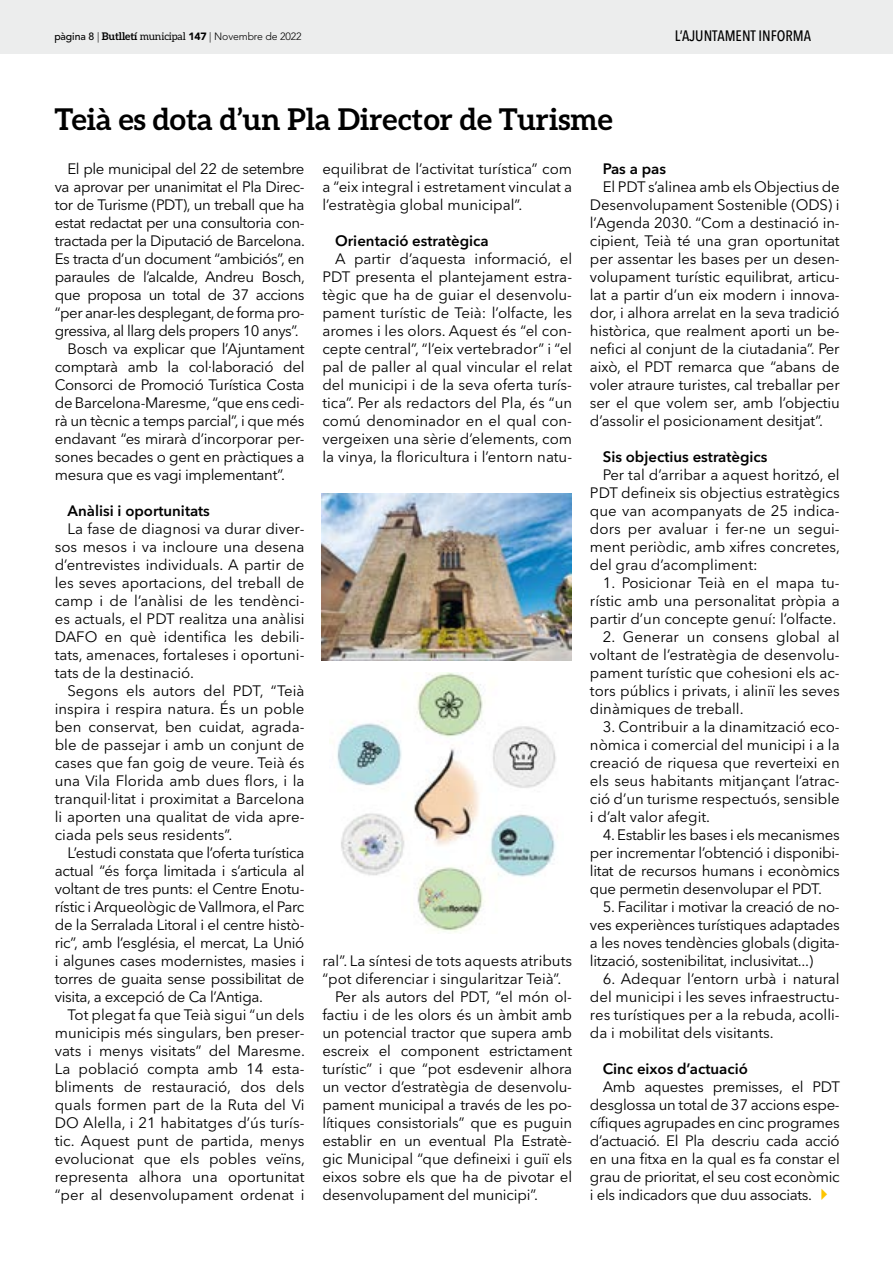
<style>
.page{position:relative;width:893px;height:1263px;background:#fff}
.page>*{position:absolute;margin:0;border:0;box-sizing:border-box;transform-origin:0 0}
.t1{font:700 30px "Aleo";color:#000}
.t2{font:15px/18px "Avenir Next LT Pro";letter-spacing:-.01em;color:#000;text-align:justify}
.t3{font:15px "Avenir Next LT Pro";letter-spacing:-.03em;color:#000}
.t4{font:600 15px "Avenir Next LT Pro";color:#000}
.t5{font:500 condensed 15px "Avenir Next LT Pro";color:#000}
.t6{font:300 10.5px "Avenir LT Std";letter-spacing:-.01em;color:#000}
.s1{font-weight:500}
.s2{font-family:"Aleo";font-weight:700}
.s3{font-family:"Aleo";font-weight:400}
.s4{font-weight:900}
.s5{color:#fdc500}
</style>
<div class="page">
<div style="left:0;top:0;width:893px;height:54px;background:#eceded"></div>
<img style="left:337px;top:673px;width:219px;height:260px">
<img style="left:322px;top:493px;width:249px;height:167px">
<p class="t6" style="left:54px;top:30px;width:249px"><span class="s1">pàgina 8</span> | <span class="s2">Butlletí</span> <span class="s3">municipal</span> <span class="s4">147</span> | Novembre de 2022</p>
<p class="t5" style="left:675px;top:27px;width:138px">L’AJUNTAMENT INFORMA</p>
<h1 class="t1" style="left:54px;top:102px;width:560px">Teià es dota d’un Pla Director de Turisme</h1>
<p class="t3" style="left:68px;top:160px;width:238px">El ple municipal del 22 de setembre</p>
<p class="t3" style="left:55px;top:178px;width:251px">va aprovar per unanimitat el Pla Direc-</p>
<p class="t3" style="left:55px;top:196px;width:251px">tor de Turisme (PDT), un treball que ha</p>
<p class="t3" style="left:55px;top:214px;width:251px">estat redactat per una consultoria con-</p>
<p class="t3" style="left:55px;top:232px;width:252px">tractada per la Diputació de Barcelona.</p>
<p class="t3" style="left:55px;top:250px;width:251px">Es tracta d’un document “ambiciós”, en</p>
<p class="t3" style="left:55px;top:268px;width:252px">paraules de l’alcalde, Andreu Bosch,</p>
<p class="t3" style="left:55px;top:286px;width:251px">que proposa un total de 37 accions</p>
<p class="t3" style="left:55px;top:304px;width:251px">“per anar-les desplegant, de forma pro-</p>
<p class="t3" style="left:55px;top:322px;width:246px">gressiva, al llarg dels propers 10 anys”.</p>
<p class="t2" style="left:68px;top:339px;width:238px">Bosch va explicar que l’Ajuntament</p>
<p class="t2" style="left:55px;top:357px;width:251px">comptarà amb la col·laboració del</p>
<p class="t2" style="left:55px;top:375px;width:251px">Consorci de Promoció Turística Costa</p>
<p class="t2" style="left:55px;top:393px;width:251px">de Barcelona-Maresme, “que ens cedi-</p>
<p class="t2" style="left:55px;top:411px;width:251px">rà un tècnic a temps parcial”, i que més</p>
<p class="t2" style="left:55px;top:429px;width:251px">endavant “es mirarà d’incorporar per-</p>
<p class="t2" style="left:55px;top:447px;width:251px">sones becades o gent en pràctiques a</p>
<p class="t2" style="left:55px;top:465px;width:232px">mesura que es vagi implementant”.</p>
<p class="t4" style="left:68px;top:501px;width:144px">Anàlisi i oportunitats</p>
<p class="t2" style="left:55px;top:519px;width:251px;text-indent:13px">La fase de diagnosi va durar diver&shy;sos mesos i va incloure una desena d’entrevistes individuals. A partir de les seves aportacions, del treball de camp i de l’anàlisi de les tendènci&shy;es actuals, el PDT realitza una anàlisi DAFO en què identifica les debili&shy;tats, amenaces, fortaleses i oportuni&shy;tats de la destinació.</p>
<p class="t2" style="left:55px;top:681px;width:251px;text-indent:13px">Segons els autors del PDT, “Teià inspira i respira natura. És un poble ben conservat, ben cuidat, agrada&shy;ble de passejar i amb un conjunt de cases que fan goig de veure. Teià és una Vila Florida amb dues flors, i la tranquil·litat i proximitat a Barcelona li aporten una qualitat de vida apre&shy;ciada pels seus residents”.</p>
<p class="t2" style="left:55px;top:843px;width:251px;text-indent:13px">L’estudi constata que l’oferta turística actual “és força limitada i s’articula al voltant de tres punts: el Centre Enotu&shy;rístic i Arqueològic de Vallmora, el Parc de la Serralada Litoral i el centre histò&shy;ric”, amb l’església, el mercat, La Unió i algunes cases modernistes, masies i torres de guaita sense possibilitat de visita, a excepció de Ca l’Antiga.</p>
<p class="t2" style="left:55px;top:1005px;width:252px;text-indent:13px">Tot plegat fa que Teià sigui “un dels municipis més singulars, ben preser&shy;vats i menys visitats” del Maresme.<br>La població compta amb 14 esta&shy;bliments de restauració, dos dels quals formen part de la Ruta del Vi DO Alella, i 21 habitatges d’ús turís&shy;tic. Aquest punt de partida, menys evolucionat que els pobles veïns, representa alhora una oportunitat “per al desenvolupament ordenat i</p>
<p class="t2" style="left:322px;top:159px;width:251px">equilibrat de l’activitat turística” com a “eix integral i estretament vinculat a l’estratègia global municipal”.</p>
<p class="t4" style="left:335px;top:231px;width:155px">Orientació estratègica</p>
<p class="t2" style="left:322px;top:249px;width:251px;text-indent:13px">A partir d’aquesta informació, el PDT presenta el plantejament estra&shy;tègic que ha de guiar el desenvolu&shy;pament turístic de Teià: l’olfacte, les aromes i les olors. Aquest és “el con&shy;cepte central”, “l’eix vertebrador” i “el pal de paller al qual vincular el relat del municipi i de la seva oferta turís&shy;tica”. Per als redactors del Pla, és “un comú denominador en el qual con&shy;vergeixen una sèrie d’elements, com la vinya, la floricultura i l’entorn natu-</p>
<p class="t2" style="left:322px;top:951px;width:251px">ral”. La síntesi de tots aquests atributs</p>
<p class="t2" style="left:322px;top:969px;width:241px">“pot diferenciar i singularitzar Teià”.</p>
<p class="t2" style="left:335px;top:987px;width:238px">Per als autors del PDT, “el món ol-</p>
<p class="t2" style="left:322px;top:1005px;width:251px">factiu i de les olors és un àmbit amb</p>
<p class="t2" style="left:322px;top:1023px;width:251px">un potencial tractor que supera amb</p>
<p class="t2" style="left:322px;top:1041px;width:251px">escreix el component estrictament</p>
<p class="t2" style="left:322px;top:1059px;width:251px">turístic” i que “pot esdevenir alhora</p>
<p class="t2" style="left:322px;top:1077px;width:251px">un vector d’estratègia de desenvolu-</p>
<p class="t2" style="left:322px;top:1095px;width:251px">pament municipal a través de les po-</p>
<p class="t2" style="left:322px;top:1113px;width:251px">lítiques consistorials” que es puguin</p>
<p class="t2" style="left:322px;top:1131px;width:251px">establir en un eventual Pla Estratè-</p>
<p class="t2" style="left:322px;top:1149px;width:251px">gic Municipal “que defineixi i guiï els</p>
<p class="t2" style="left:322px;top:1167px;width:251px">eixos sobre els que ha de pivotar el</p>
<p class="t2" style="left:322px;top:1185px;width:217px">desenvolupament del municipi”.</p>
<p class="t4" style="left:603px;top:159px;width:65px">Pas a pas</p>
<p class="t2" style="left:590px;top:177px;width:251px;text-indent:13px">El PDT s’alinea amb els Objectius de Desenvolupament Sostenible (ODS) i l’Agenda 2030. “Com a destinació in&shy;cipient, Teià té una gran oportunitat per assentar les bases per un desen&shy;volupament turístic equilibrat, articu&shy;lat a partir d’un eix modern i innova&shy;dor, i alhora arrelat en la seva tradició històrica, que realment aporti un be&shy;nefici al conjunt de la ciutadania”. Per això, el PDT remarca que “abans de voler atraure turistes, cal treballar per ser el que volem ser, amb l’objectiu d’assolir el posicionament desitjat”.</p>
<p class="t4" style="left:603px;top:447px;width:166px">Sis objectius estratègics</p>
<p class="t2" style="left:590px;top:465px;width:252px;text-indent:13px">Per tal d’arribar a aquest horitzó, el PDT defineix sis objectius estratègics que van acompanyats de 25 indica&shy;dors per avaluar i fer-ne un segui&shy;ment periòdic, amb xifres concretes, del grau d’acompliment:</p>
<p class="t2" style="left:590px;top:573px;width:251px;text-indent:13px">1. Posicionar Teià en el mapa tu&shy;rístic amb una personalitat pròpia a partir d’un concepte genuí: l’olfacte.</p>
<p class="t2" style="left:590px;top:627px;width:251px;text-indent:13px">2. Generar un consens global al voltant de l’estratègia de desenvolu&shy;pament turístic que cohesioni els ac&shy;tors públics i privats, i aliniï les seves dinàmiques de treball.</p>
<p class="t2" style="left:590px;top:717px;width:251px;text-indent:13px">3. Contribuir a la dinamització eco&shy;nòmica i comercial del municipi i a la creació de riquesa que reverteixi en els seus habitants mitjançant l’atrac&shy;ció d’un turisme respectuós, sensible i d’alt valor afegit.</p>
<p class="t2" style="left:590px;top:825px;width:251px;text-indent:13px">4. Establir les bases i els mecanismes per incrementar l’obtenció i disponibi&shy;litat de recursos humans i econòmics que permetin desenvolupar el PDT.</p>
<p class="t2" style="left:590px;top:897px;width:251px;text-indent:13px">5. Facilitar i motivar la creació de no&shy;ves experiènces turístiques adaptades a les noves tendències globals (digita&shy;lització, sostenibilitat, inclusivitat...)</p>
<p class="t2" style="left:590px;top:969px;width:251px;text-indent:13px">6. Adequar l’entorn urbà i natural del municipi i les seves infraestructu&shy;res turístiques per a la rebuda, acolli&shy;da i mobilitat dels visitants.</p>
<p class="t4" style="left:603px;top:1059px;width:147px">Cinc eixos d’actuació</p>
<p class="t2" style="left:590px;top:1077px;width:252px;text-indent:13px">Amb aquestes premisses, el PDT desglossa un total de 37 accions espe&shy;cífiques agrupades en cinc programes d’actuació. El Pla descriu cada acció en una fitxa en la qual es fa constar el grau de prioritat, el seu cost econòmic i els indicadors que duu associats. <span class="s5">✔</span></p>
</div>
